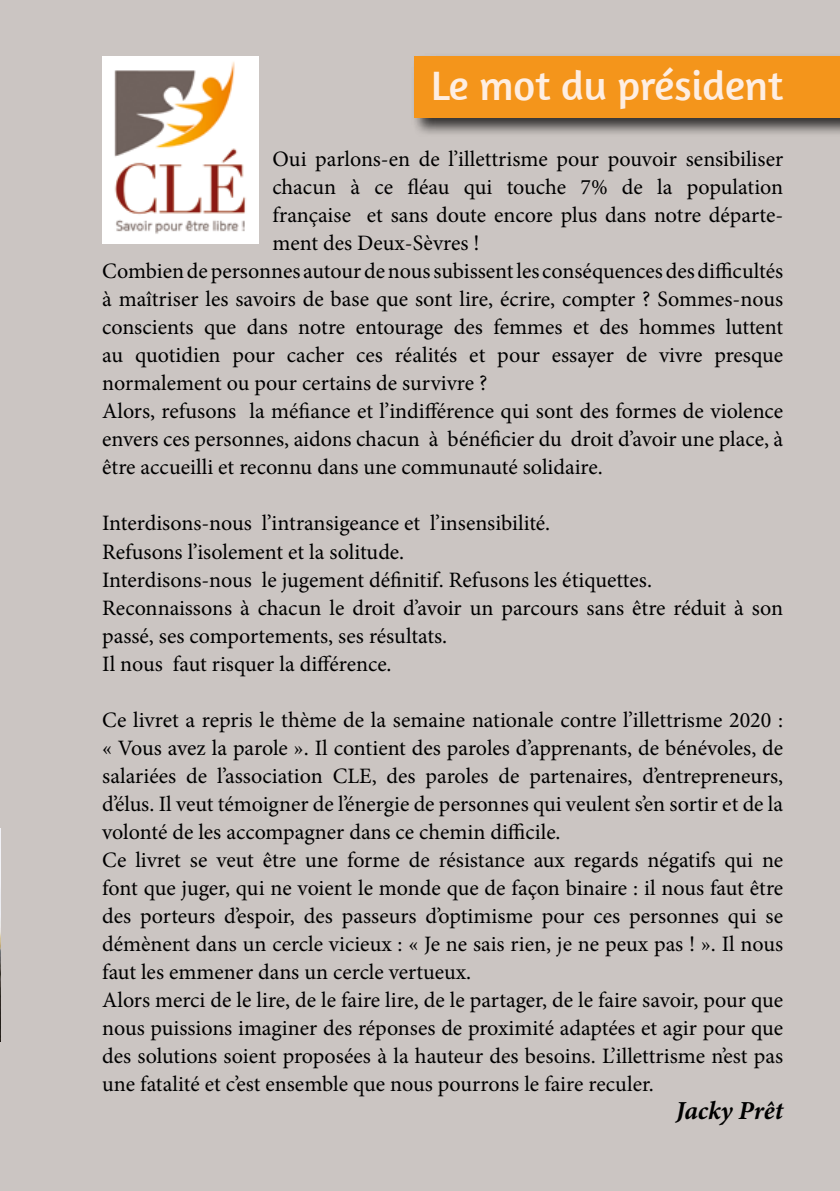
<style>
.page{position:relative;width:840px;height:1191px;background:#fff}
.page>*{position:absolute;margin:0;border:0;box-sizing:border-box;transform-origin:0 0}
.t1{font:42px "Amaranth";color:#feeee2}
.t2{font:italic 700 26px "Minion Pro";letter-spacing:-.01em;color:#000}
.t3{font:22px/28px "Minion Pro";color:#000}
</style>
<div class="page">
<div style="left:0;top:0;width:839px;height:1191px;background:#cbc5c2"></div>
<img style="left:102px;top:57px;width:157px;height:187px">
<div style="left:411px;top:53px;width:428px;height:84px;background:#000;opacity:.75"></div>
<div style="left:414px;top:56px;width:425px;height:62px;background:#f4951b"></div>
<img style="left:0;top:829px;width:1px;height:212px">
<h1 class="t1" style="left:431px;top:61px;width:353px">Le mot du président</h1>
<p class="t3" style="left:272px;top:145px;width:512px">Oui parlons-en de l’illettrisme pour pouvoir sensibiliser</p>
<p class="t3" style="left:272px;top:173px;width:512px">chacun à ce fléau qui touche 7% de la population</p>
<p class="t3" style="left:272px;top:201px;width:512px">française et sans doute encore plus dans notre départe-</p>
<p class="t3" style="left:272px;top:229px;width:209px">ment des Deux-Sèvres !</p>
<p class="t3" style="left:102px;top:257px;width:682px">Combien de personnes autour de nous subissent les conséquences des difficultés</p>
<p class="t3" style="left:102px;top:285px;width:682px">à maîtriser les savoirs de base que sont lire, écrire, compter ? Sommes-nous</p>
<p class="t3" style="left:102px;top:313px;width:682px">conscients que dans notre entourage des femmes et des hommes luttent</p>
<p class="t3" style="left:102px;top:341px;width:682px">au quotidien pour cacher ces réalités et pour essayer de vivre presque</p>
<p class="t3" style="left:102px;top:369px;width:386px">normalement ou pour certains de survivre ?</p>
<p class="t3" style="left:102px;top:397px;width:682px">Alors, refusons la méfiance et l’indifférence qui sont des formes de violence</p>
<p class="t3" style="left:102px;top:425px;width:682px">envers ces personnes, aidons chacun à bénéficier du droit d’avoir une place, à</p>
<p class="t3" style="left:102px;top:453px;width:502px">être accueilli et reconnu dans une communauté solidaire.</p>
<p class="t3" style="left:102px;top:509px;width:682px">Interdisons-nous l’intransigeance et l’insensibilité.<br>Refusons l’isolement et la solitude.<br>Interdisons-nous le jugement définitif. Refusons les étiquettes.<br>Reconnaissons à chacun le droit d’avoir un parcours sans être réduit à son passé, ses comportements, ses résultats.<br>Il nous faut risquer la différence.</p>
<p class="t3" style="left:102px;top:705px;width:682px">Ce livret a repris le thème de la semaine nationale contre l’illettrisme 2020 : « Vous avez la parole ». Il contient des paroles d’apprenants, de bénévoles, de salariées de l’association CLE, des paroles de partenaires, d’entrepreneurs, d’élus. Il veut témoigner de l’énergie de personnes qui veulent s’en sortir et de la volonté de les accompagner dans ce chemin difficile.<br>Ce livret se veut être une forme de résistance aux regards négatifs qui ne font que juger, qui ne voient le monde que de façon binaire : il nous faut être des porteurs d’espoir, des passeurs d’optimisme pour ces personnes qui se démènent dans un cercle vicieux : « Je ne sais rien, je ne peux pas ! ». Il nous faut les emmener dans un cercle vertueux.<br>Alors merci de le lire, de le faire lire, de le partager, de le faire savoir, pour que nous puissions imaginer des réponses de proximité adaptées et agir pour que des solutions soient proposées à la hauteur des besoins. L’illettrisme n’est pas une fatalité et c’est ensemble que nous pourrons le faire reculer.</p>
<p class="t2" style="left:675px;top:1091px;width:109px">Jacky Prêt</p>
</div>
